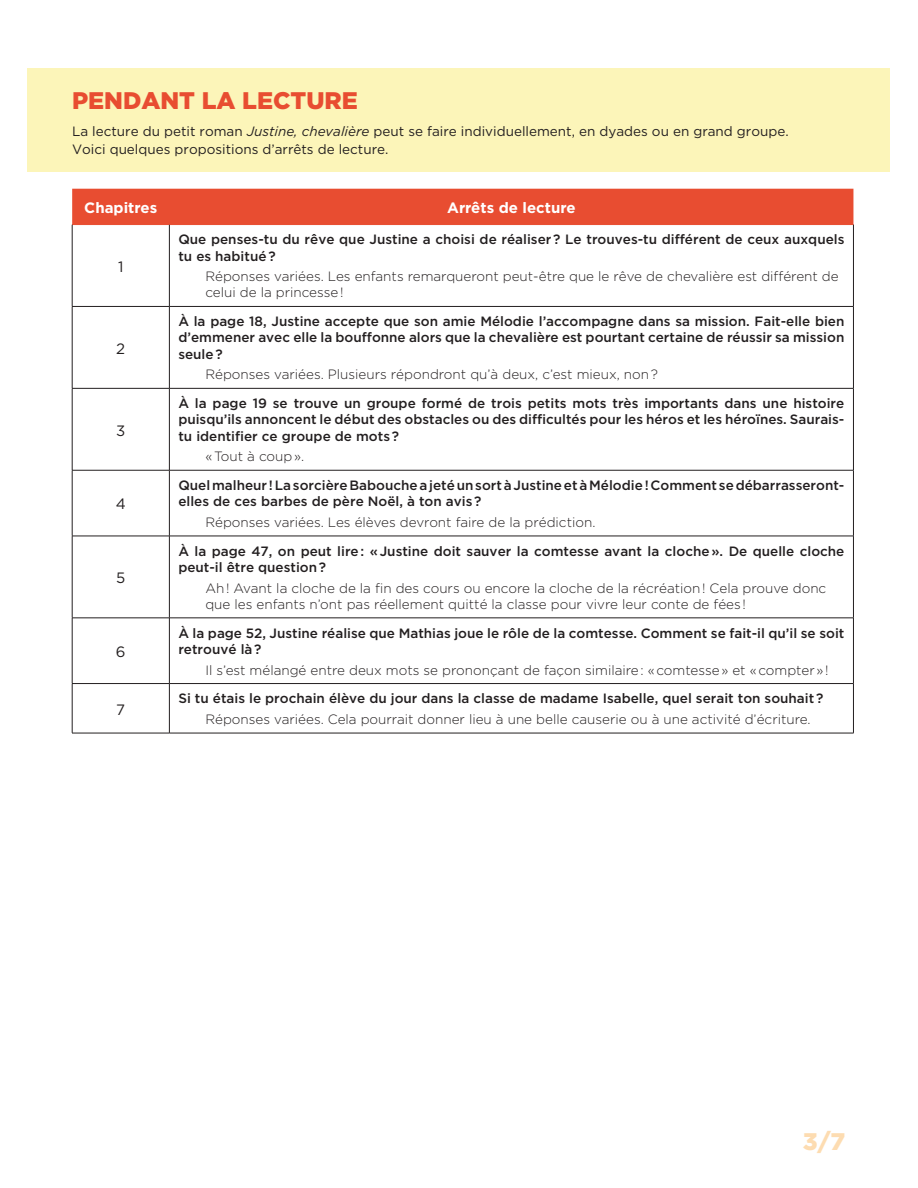
<style>
.page{position:relative;width:918px;height:1188px;background:#fff}
.page>*{position:absolute;margin:0;border:0;box-sizing:border-box;transform-origin:0 0}
.Gros_Titre__Goth_Bla{font:900 24px "Gotham";color:#e84d31}
.t1{font:900 24px "Gotham";color:#fddcb1}
.Pages{font:700 15px "Gotham";color:#fff}
.Pages-2{font:15px "Gotham";color:#231f20}
.Questions{font:500 13.5px/16.2px "Gotham";color:#231f20}
.Réponses{font:300 13.5px/16.2px "Gotham";color:#231f20}
.TexteCourant___Goth{font:13.5px/18px "Gotham";color:#231f20}
.s1{font-style:italic}
</style>
<div class="page">
<div style="left:28px;top:68px;width:862px;height:104px;background:#fcf5b9"></div>
<div style="left:72px;top:189px;width:781px;height:35px;background:#e84d31"></div>
<hr style="left:72px;top:306px;width:97px;height:1px;background:#231f20">
<hr style="left:169px;top:306px;width:685px;height:1px;background:#231f20">
<hr style="left:72px;top:388px;width:97px;height:1px;background:#231f20">
<hr style="left:169px;top:388px;width:685px;height:1px;background:#231f20">
<hr style="left:72px;top:470px;width:97px;height:1px;background:#231f20">
<hr style="left:169px;top:470px;width:685px;height:1px;background:#231f20">
<hr style="left:72px;top:536px;width:97px;height:1px;background:#231f20">
<hr style="left:169px;top:536px;width:685px;height:1px;background:#231f20">
<hr style="left:72px;top:618px;width:97px;height:1px;background:#231f20">
<hr style="left:169px;top:618px;width:685px;height:1px;background:#231f20">
<hr style="left:72px;top:683px;width:97px;height:1px;background:#231f20">
<hr style="left:169px;top:683px;width:685px;height:1px;background:#231f20">
<hr style="left:72px;top:224px;width:97px;height:1px;background:#e84d31">
<hr style="left:169px;top:224px;width:685px;height:1px;background:#e84d31">
<hr style="left:72px;top:225px;width:1px;height:81px;background:#231f20">
<hr style="left:169px;top:225px;width:1px;height:81px;background:#231f20">
<hr style="left:853px;top:225px;width:1px;height:81px;background:#231f20">
<hr style="left:72px;top:307px;width:1px;height:81px;background:#231f20">
<hr style="left:169px;top:307px;width:1px;height:81px;background:#231f20">
<hr style="left:853px;top:307px;width:1px;height:81px;background:#231f20">
<hr style="left:72px;top:389px;width:1px;height:81px;background:#231f20">
<hr style="left:169px;top:389px;width:1px;height:81px;background:#231f20">
<hr style="left:853px;top:389px;width:1px;height:81px;background:#231f20">
<hr style="left:72px;top:470px;width:1px;height:66px;background:#231f20">
<hr style="left:169px;top:470px;width:1px;height:66px;background:#231f20">
<hr style="left:853px;top:470px;width:1px;height:66px;background:#231f20">
<hr style="left:72px;top:536px;width:1px;height:82px;background:#231f20">
<hr style="left:169px;top:536px;width:1px;height:82px;background:#231f20">
<hr style="left:853px;top:536px;width:1px;height:82px;background:#231f20">
<hr style="left:72px;top:618px;width:1px;height:65px;background:#231f20">
<hr style="left:169px;top:618px;width:1px;height:65px;background:#231f20">
<hr style="left:853px;top:618px;width:1px;height:65px;background:#231f20">
<hr style="left:72px;top:684px;width:1px;height:49px;background:#231f20">
<hr style="left:169px;top:684px;width:1px;height:49px;background:#231f20">
<hr style="left:853px;top:684px;width:1px;height:49px;background:#231f20">
<hr style="left:72px;top:733px;width:97px;height:1px;background:#231f20">
<hr style="left:169px;top:733px;width:685px;height:1px;background:#231f20">
<p class="Gros_Titre__Goth_Bla" style="left:72px;top:84px;width:287px">PENDANT LA LECTURE</p>
<p class="TexteCourant___Goth" style="left:72px;top:122px;width:718px">La lecture du petit roman <span class="s1">Justine, chevalière</span> peut se faire individuellement, en dyades ou en grand groupe.<br>Voici quelques propositions d’arrêts de lecture.</p>
<p class="Pages" style="left:84px;top:197px;width:74px">Chapitres</p>
<p class="Pages" style="left:447px;top:197px;width:130px">Arrêts de lecture</p>
<p class="Pages-2" style="left:118px;top:258px;width:7px">1</p>
<p class="Pages-2" style="left:116px;top:340px;width:10px">2</p>
<p class="Pages-2" style="left:116px;top:422px;width:11px">3</p>
<p class="Pages-2" style="left:116px;top:496px;width:12px">4</p>
<p class="Pages-2" style="left:116px;top:570px;width:11px">5</p>
<p class="Pages-2" style="left:116px;top:643px;width:11px">6</p>
<p class="Pages-2" style="left:116px;top:701px;width:10px">7</p>
<p class="Questions" style="left:178px;top:231px;width:668px">Que penses-tu du rêve que Justine a choisi de réaliser ? Le trouves-tu différent de ceux auxquels tu es habitué ?</p>
<p class="Réponses" style="left:205px;top:268px;width:635px">Réponses variées. Les enfants remarqueront peut-être que le rêve de chevalière est différent de celui de la princesse!</p>
<p class="Questions" style="left:178px;top:313px;width:668px;text-align:justify">À la page 18, Justine accepte que son amie Mélodie l’accompagne dans sa mission. Fait-elle bien d’emmener avec elle la bouffonne alors que la chevalière est pourtant certaine de réussir sa mission seule ?</p>
<p class="Réponses" style="left:205px;top:366px;width:454px">Réponses variées. Plusieurs répondront qu’à deux, c’est mieux, non?</p>
<p class="Questions" style="left:178px;top:395px;width:668px;text-align:justify">À la page 19 se trouve un groupe formé de trois petits mots très importants dans une histoire puisqu’ils annoncent le début des obstacles ou des difficultés pour les héros et les héroïnes. Saurais&shy;tu identifier ce groupe de mots ?</p>
<p class="Réponses" style="left:205px;top:448px;width:100px">«Tout à coup».</p>
<p class="Questions" style="left:178px;top:477px;width:668px">Quel malheur ! La sorcière Babouche a jeté un sort à Justine et à Mélodie ! Comment se débarrasseront&shy;elles de ces barbes de père Noël, à ton avis ?</p>
<p class="Réponses" style="left:205px;top:514px;width:392px">Réponses variées. Les élèves devront faire de la prédiction.</p>
<p class="Questions" style="left:178px;top:543px;width:668px">À la page 47, on peut lire : « Justine doit sauver la comtesse avant la cloche ». De quelle cloche peut-il être question ?</p>
<p class="Réponses" style="left:205px;top:580px;width:622px">Ah! Avant la cloche de la fin des cours ou encore la cloche de la récréation! Cela prouve donc que les enfants n’ont pas réellement quitté la classe pour vivre leur conte de fées !</p>
<p class="Questions" style="left:178px;top:625px;width:668px">À la page 52, Justine réalise que Mathias joue le rôle de la comtesse. Comment se fait-il qu’il se soit retrouvé là ?</p>
<p class="Réponses" style="left:205px;top:661px;width:625px">Il s’est mélangé entre deux mots se prononçant de façon similaire: «comtesse» et «compter»!</p>
<p class="Questions" style="left:178px;top:690px;width:647px">Si tu étais le prochain élève du jour dans la classe de madame Isabelle, quel serait ton souhait ?</p>
<p class="Réponses" style="left:205px;top:711px;width:607px">Réponses variées. Cela pourrait donner lieu à une belle causerie ou à une activité d’écriture.</p>
<h1 class="t1" style="left:803px;top:1125px;width:44px">3/7</h1>
</div>
